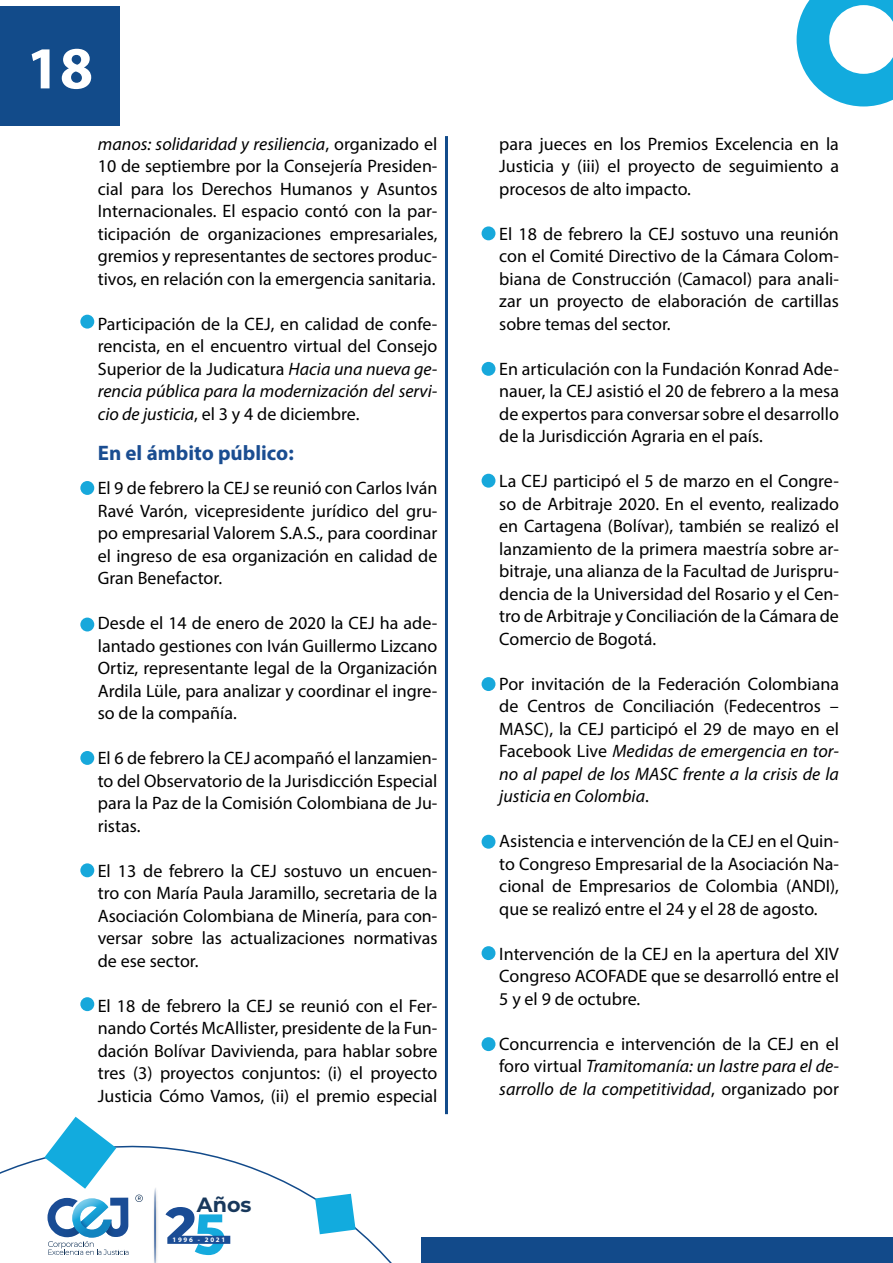
<style>
.page{position:relative;width:893px;height:1263px;background:#fff}
.page>*{position:absolute;margin:0;border:0;box-sizing:border-box;transform-origin:0 0}
.t1{font:700 60px "Myriad Pro";color:#fff}
.t2{font:700 21px "Myriad Pro";color:#1a4d91}
.t3{font:700 20.7px "Montserrat";color:#18385c}
.t4{font:18px/22.5px "Myriad Pro";color:#000;text-align:justify}
.t5{font:700 6.9px "Myriad Pro";letter-spacing:.25em;color:#fff}
.s1{font-style:italic}
</style>
<div class="page">
<div style="left:422px;top:1237px;width:471px;height:26px;background:#124a8a"></div>
<svg style="left:0;top:1114px;width:448px;height:149px"></svg>
<svg style="left:44px;top:1117px;width:72px;height:72px"></svg>
<svg style="left:315px;top:1194px;width:41px;height:40px"></svg>
<svg style="left:797px;top:0;width:96px;height:106px"></svg>
<div style="left:0;top:6px;width:120px;height:120px;background:#124b8a"></div>
<svg style="left:135px;top:1194px;width:8px;height:8px"></svg>
<svg style="left:47px;top:1197px;width:81px;height:58px"></svg>
<img style="left:151px;top:1184px;width:9px;height:79px">
<svg style="left:154px;top:1187px;width:2px;height:76px"></svg>
<svg style="left:165px;top:1207px;width:65px;height:48px"></svg>
<div style="left:80px;top:315px;width:14px;height:14px;background:#17a8db;border-radius:50%"></div>
<div style="left:482px;top:226px;width:13px;height:14px;background:#17a8db;border-radius:50%"></div>
<div style="left:482px;top:362px;width:13px;height:14px;background:#17a8db;border-radius:50%"></div>
<div style="left:482px;top:474px;width:13px;height:14px;background:#17a8db;border-radius:50%"></div>
<div style="left:482px;top:677px;width:13px;height:14px;background:#17a8db;border-radius:50%"></div>
<div style="left:482px;top:835px;width:13px;height:14px;background:#17a8db;border-radius:50%"></div>
<div style="left:482px;top:946px;width:13px;height:14px;background:#17a8db;border-radius:50%"></div>
<div style="left:482px;top:1037px;width:13px;height:14px;background:#17a8db;border-radius:50%"></div>
<div style="left:80px;top:481px;width:14px;height:14px;background:#17a8db;border-radius:50%"></div>
<div style="left:80px;top:618px;width:14px;height:13px;background:#17a8db;border-radius:50%"></div>
<div style="left:80px;top:751px;width:14px;height:14px;background:#17a8db;border-radius:50%"></div>
<div style="left:80px;top:863px;width:14px;height:14px;background:#17a8db;border-radius:50%"></div>
<div style="left:80px;top:997px;width:14px;height:14px;background:#17a8db;border-radius:50%"></div>
<hr style="left:445px;top:136px;width:3px;height:978px;background:#124b8a">
<h1 class="t1" style="left:27px;top:29px;width:68px">18</h1>
<p class="t4" style="left:98px;top:132px;width:341px"><span class="s1">manos: solidaridad y resiliencia</span>, organizado el 10 de septiembre por la Consejería Presiden&shy;cial para los Derechos Humanos y Asuntos Internacionales. El espacio contó con la par&shy;ticipación de organizaciones empresariales, gremios y representantes de sectores produc&shy;tivos, en relación con la emergencia sanitaria.</p>
<p class="t4" style="left:98px;top:312px;width:341px">Participación de la CEJ, en calidad de confe&shy;rencista, en el encuentro virtual del Consejo Superior de la Judicatura <span class="s1">Hacia una nueva ge&shy;rencia pública para la modernización del servi&shy;cio de justicia</span>, el 3 y 4 de diciembre.</p>
<p class="t2" style="left:98px;top:439px;width:197px">En el ámbito público:</p>
<p class="t4" style="left:98px;top:477px;width:341px">El 9 de febrero la CEJ se reunió con Carlos Iván Ravé Varón, vicepresidente jurídico del gru&shy;po empresarial Valorem S.A.S., para coordinar el ingreso de esa organización en calidad de Gran Benefactor.</p>
<p class="t4" style="left:98px;top:612px;width:341px">Desde el 14 de enero de 2020 la CEJ ha ade&shy;lantado gestiones con Iván Guillermo Lizcano Ortiz, representante legal de la Organización Ardila Lüle, para analizar y coordinar el ingre&shy;so de la compañía.</p>
<p class="t4" style="left:98px;top:747px;width:341px">El 6 de febrero la CEJ acompañó el lanzamien&shy;to del Observatorio de la Jurisdicción Especial para la Paz de la Comisión Colombiana de Ju&shy;ristas.</p>
<p class="t4" style="left:98px;top:859px;width:341px">El 13 de febrero la CEJ sostuvo un encuen&shy;tro con María Paula Jaramillo, secretaria de la Asociación Colombiana de Minería, para con&shy;versar sobre las actualizaciones normativas de ese sector.</p>
<p class="t4" style="left:98px;top:994px;width:341px">El 18 de febrero la CEJ se reunió con el Fer&shy;nando Cortés McAllister, presidente de la Fun&shy;dación Bolívar Davivienda, para hablar sobre tres (3) proyectos conjuntos: (i) el proyecto Justicia Cómo Vamos, (ii) el premio especial</p>
<p class="t3" style="left:197px;top:1189px;width:56px">Años</p>
<p class="t5" style="left:172px;top:1235px;width:54px">1996 - 2021</p>
<p class="t4" style="left:499px;top:132px;width:341px">para jueces en los Premios Excelencia en la Justicia y (iii) el proyecto de seguimiento a procesos de alto impacto.</p>
<p class="t4" style="left:499px;top:222px;width:341px">El 18 de febrero la CEJ sostuvo una reunión con el Comité Directivo de la Cámara Colom&shy;biana de Construcción (Camacol) para anali&shy;zar un proyecto de elaboración de cartillas sobre temas del sector.</p>
<p class="t4" style="left:499px;top:357px;width:341px">En articulación con la Fundación Konrad Ade&shy;nauer, la CEJ asistió el 20 de febrero a la mesa de expertos para conversar sobre el desarrollo de la Jurisdicción Agraria en el país.</p>
<p class="t4" style="left:499px;top:469px;width:341px">La CEJ participó el 5 de marzo en el Congre&shy;so de Arbitraje 2020. En el evento, realizado en Cartagena (Bolívar), también se realizó el lanzamiento de la primera maestría sobre ar&shy;bitraje, una alianza de la Facultad de Jurispru&shy;dencia de la Universidad del Rosario y el Cen&shy;tro de Arbitraje y Conciliación de la Cámara de Comercio de Bogotá.</p>
<p class="t4" style="left:499px;top:672px;width:341px">Por invitación de la Federación Colombiana de Centros de Conciliación (Fedecentros – MASC), la CEJ participó el 29 de mayo en el Facebook Live <span class="s1">Medidas de emergencia en tor&shy;no al papel de los MASC frente a la crisis de la justicia en Colombia</span>.</p>
<p class="t4" style="left:499px;top:829px;width:341px">Asistencia e intervención de la CEJ en el Quin&shy;to Congreso Empresarial de la Asociación Na&shy;cional de Empresarios de Colombia (ANDI), que se realizó entre el 24 y el 28 de agosto.</p>
<p class="t4" style="left:499px;top:942px;width:341px">Intervención de la CEJ en la apertura del XIV Congreso ACOFADE que se desarrolló entre el 5 y el 9 de octubre.</p>
<p class="t4" style="left:499px;top:1032px;width:341px">Concurrencia e intervención de la CEJ en el foro virtual <span class="s1">Tramitomanía: un lastre para el de&shy;sarrollo de la competitividad</span>, organizado por</p>
</div>
